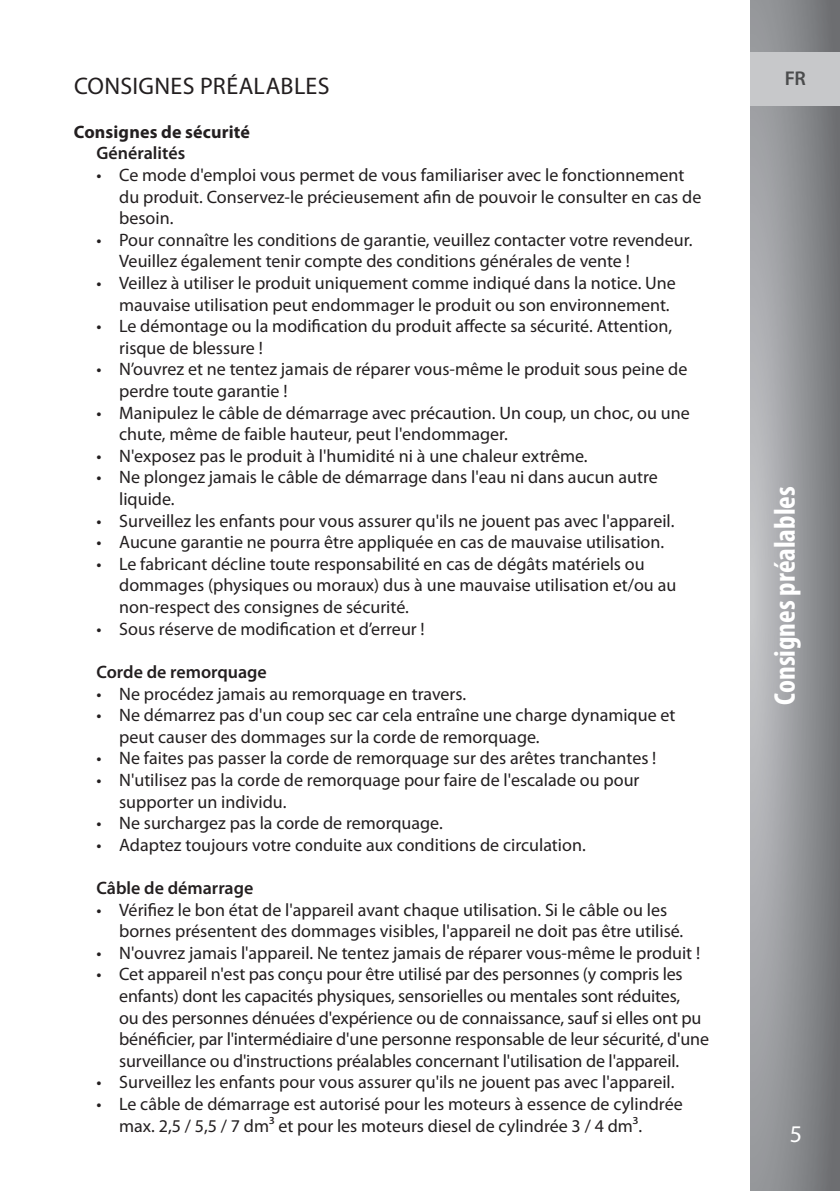
<style>
.page{position:relative;width:840px;height:1191px;background:#fff}
.page>*{position:absolute;margin:0;border:0;box-sizing:border-box;transform-origin:0 0}
.t1{font:700 condensed 30px "Myriad Pro";color:#fff}
.t2{font:24px "Myriad Pro";letter-spacing:.015em;color:#231f20}
.t3{font:24px "Myriad Pro";color:#fff}
.t4{font:600 20px "Myriad Pro";color:#4b4c4d}
.t5{font:18px/21.6px "Myriad Pro";color:#231f20}
.t6{font:600 18px "Myriad Pro";color:#231f20}
.t7{font:700 18px "Myriad Pro";letter-spacing:.01em;color:#231f20}
</style>
<div class="page">
<svg style="left:750px;top:0;width:89px;height:1191px;background:#949598"></svg>
<div style="left:750px;top:52px;width:89px;height:54px;background:#c7c8ca"></div>
<h2 class="t2" style="left:74px;top:72px;width:257px">CONSIGNES PRÉALABLES</h2>
<p class="t7" style="left:74px;top:120px;width:178px">Consignes de sécurité</p>
<p class="t6" style="left:96px;top:142px;width:90px">Généralités</p>
<p class="t5" style="left:119px;top:164px;width:583px;text-indent:-23px">• Ce mode d'emploi vous permet de vous familiariser avec le fonctionnement du produit. Conservez-le précieusement afin de pouvoir le consulter en cas de besoin.</p>
<p class="t5" style="left:119px;top:229px;width:574px;text-indent:-23px">• Pour connaître les conditions de garantie, veuillez contacter votre revendeur.<br>Veuillez également tenir compte des conditions générales de vente !</p>
<p class="t5" style="left:119px;top:272px;width:558px;text-indent:-23px">• Veillez à utiliser le produit uniquement comme indiqué dans la notice. Une mauvaise utilisation peut endommager le produit ou son environnement.</p>
<p class="t5" style="left:119px;top:315px;width:554px;text-indent:-23px">• Le démontage ou la modification du produit affecte sa sécurité. Attention, risque de blessure !</p>
<p class="t5" style="left:119px;top:358px;width:569px;text-indent:-23px">• N’ouvrez et ne tentez jamais de réparer vous-même le produit sous peine de perdre toute garantie !</p>
<p class="t5" style="left:119px;top:401px;width:572px;text-indent:-23px">• Manipulez le câble de démarrage avec précaution. Un coup, un choc, ou une chute, même de faible hauteur, peut l'endommager.</p>
<p class="t5" style="left:96px;top:445px;width:492px">• N'exposez pas le produit à l'humidité ni à une chaleur extrême.</p>
<p class="t5" style="left:119px;top:466px;width:539px;text-indent:-23px">• Ne plongez jamais le câble de démarrage dans l'eau ni dans aucun autre liquide.</p>
<p class="t5" style="left:96px;top:509px;width:579px">• Surveillez les enfants pour vous assurer qu'ils ne jouent pas avec l'appareil.</p>
<p class="t5" style="left:96px;top:531px;width:569px">• Aucune garantie ne pourra être appliquée en cas de mauvaise utilisation.</p>
<p class="t5" style="left:119px;top:553px;width:558px;text-indent:-23px">• Le fabricant décline toute responsabilité en cas de dégâts matériels ou dommages (physiques ou moraux) dus à une mauvaise utilisation et/ou au non-respect des consignes de sécurité.</p>
<p class="t5" style="left:96px;top:617px;width:329px">• Sous réserve de modification et d’erreur !</p>
<p class="t6" style="left:96px;top:660px;width:172px">Corde de remorquage</p>
<p class="t5" style="left:96px;top:682px;width:371px">• Ne procédez jamais au remorquage en travers.</p>
<p class="t5" style="left:119px;top:704px;width:557px;text-indent:-23px">• Ne démarrez pas d'un coup sec car cela entraîne une charge dynamique et peut causer des dommages sur la corde de remorquage.</p>
<p class="t5" style="left:96px;top:747px;width:561px">• Ne faites pas passer la corde de remorquage sur des arêtes tranchantes !</p>
<p class="t5" style="left:119px;top:769px;width:521px;text-indent:-23px">• N'utilisez pas la corde de remorquage pour faire de l'escalade ou pour supporter un individu.</p>
<p class="t5" style="left:96px;top:812px;width:347px">• Ne surchargez pas la corde de remorquage.</p>
<p class="t5" style="left:96px;top:833px;width:490px">• Adaptez toujours votre conduite aux conditions de circulation.</p>
<p class="t6" style="left:96px;top:876px;width:158px">Câble de démarrage</p>
<p class="t5" style="left:119px;top:898px;width:565px;text-indent:-23px">• Vérifiez le bon état de l'appareil avant chaque utilisation. Si le câble ou les bornes présentent des dommages visibles, l'appareil ne doit pas être utilisé.</p>
<p class="t5" style="left:96px;top:941px;width:605px">• N'ouvrez jamais l'appareil. Ne tentez jamais de réparer vous-même le produit !</p>
<p class="t5" style="left:119px;top:963px;width:591px;text-indent:-23px">• Cet appareil n'est pas conçu pour être utilisé par des personnes (y compris les enfants) dont les capacités physiques, sensorielles ou mentales sont réduites,<br>ou des personnes dénuées d'expérience ou de connaissance, sauf si elles ont pu bénéficier, par l'intermédiaire d'une personne responsable de leur sécurité, d'une surveillance ou d'instructions préalables concernant l'utilisation de l'appareil.</p>
<p class="t5" style="left:96px;top:1071px;width:579px">• Surveillez les enfants pour vous assurer qu'ils ne jouent pas avec l'appareil.</p>
<p class="t5" style="left:119px;top:1093px;width:564px;text-indent:-23px">• Le câble de démarrage est autorisé pour les moteurs à essence de cylindrée max. 2,5 / 5,5 / 7 dm³ et pour les moteurs diesel de cylindrée 3 / 4 dm³.</p>
<p class="t4" style="left:784px;top:66px;width:23px">FR</p>
<h1 class="t1" style="left:765px;top:704px;width:220px;rotate:-90deg">Consignes préalables</h1>
<h2 class="t3" style="left:789px;top:1119px;width:14px">5</h2>
</div>
